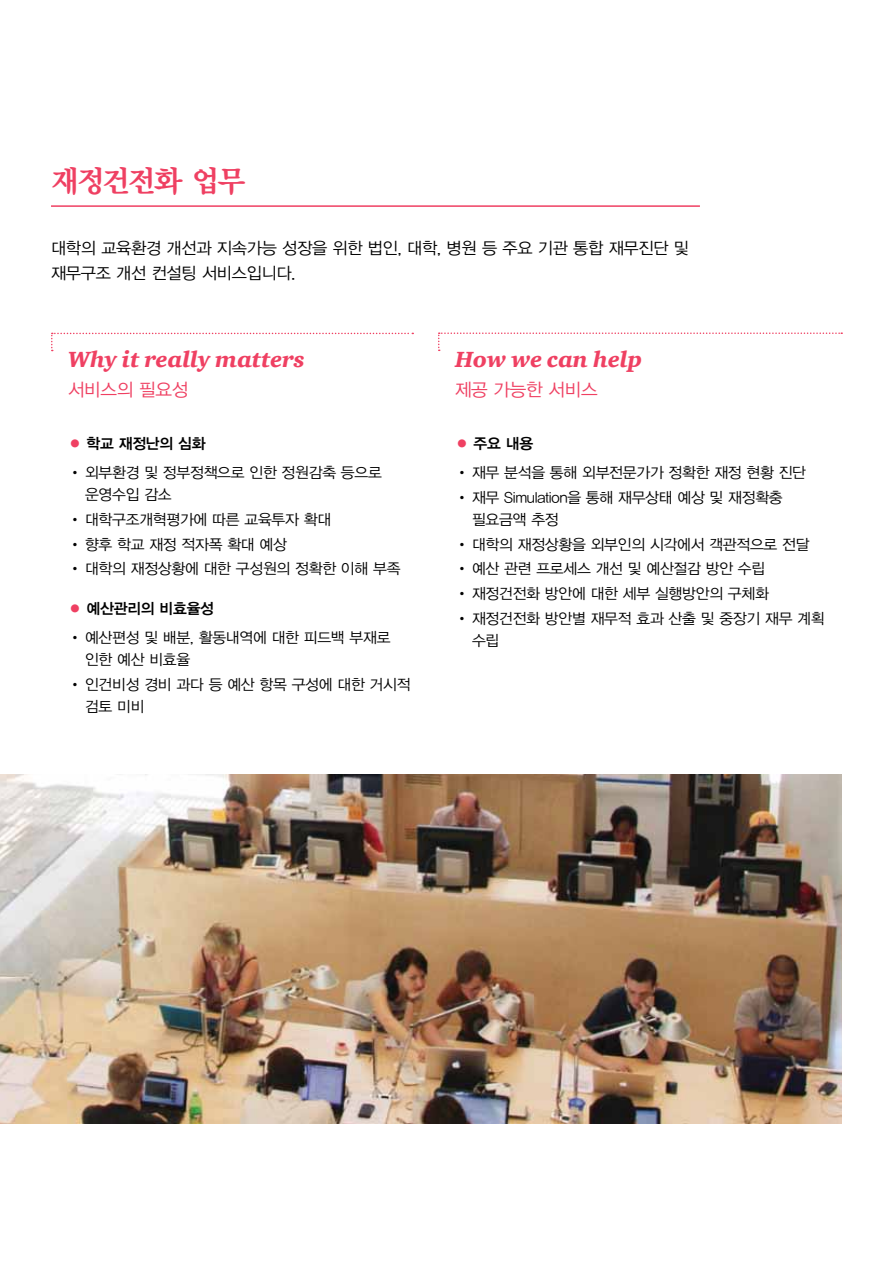
<style>
.page{position:relative;width:893px;height:1263px;background:#fff}
.page>*{position:absolute;margin:0;border:0;box-sizing:border-box;transform-origin:0 0}
.t1{font:30px "YDVY Mj O35";letter-spacing:-.075em;color:#ef4062}
.t2{font:italic 900 22.5px "ITC Charter Com";color:#ef4062}
.t3{font:18px "YDVYGO32";letter-spacing:-.015em;color:#ef4062}
.t4{font:16.5px/25.5px "YDVYGO32";letter-spacing:-.015em;color:#000}
.t5{font:15px/22.5px "YDVYGO32";letter-spacing:-.015em;color:#000}
.t6{font:15px "YDVYGO34";letter-spacing:-.015em;color:#000}
.s1{font-family:"YDVYGO32";color:#ef4062}
</style>
<div class="page">
<hr style="left:51px;top:205px;width:649px;height:2px;background:#ef4062">
<img style="left:0;top:774px;width:842px;height:349px">
<svg style="left:438px;top:332px;width:404px;height:19px"></svg>
<svg style="left:51px;top:333px;width:362px;height:18px"></svg>
<h1 class="t1" style="left:51px;top:160px;width:196px">재정건전화 업무</h1>
<p class="t4" style="left:51px;top:234px;width:640px">대학의 교육환경 개선과 지속가능 성장을 위한 법인, 대학, 병원 등 주요 기관 통합 재무진단 및 재무구조 개선 컨설팅 서비스입니다.</p>
<h2 class="t2" style="left:68px;top:345px;width:238px">Why it really matters</h2>
<p class="t3" style="left:68px;top:378px;width:122px">서비스의 필요성</p>
<p class="t6" style="left:68px;top:433px;width:139px"><span class="s1">●</span> 학교 재정난의 심화</p>
<p class="t5" style="left:85px;top:460px;width:298px;text-indent:-17px">• 외부환경 및 정부정책으로 인한 정원감축 등으로 운영수입 감소</p>
<p class="t5" style="left:68px;top:507px;width:265px">• 대학구조개혁평가에 따른 교육투자 확대</p>
<p class="t5" style="left:68px;top:532px;width:220px">• 향후 학교 재정 적자폭 확대 예상</p>
<p class="t5" style="left:68px;top:556px;width:334px">• 대학의 재정상황에 대한 구성원의 정확한 이해 부족</p>
<p class="t6" style="left:68px;top:598px;width:148px"><span class="s1">●</span> 예산관리의 비효율성</p>
<p class="t5" style="left:85px;top:625px;width:307px;text-indent:-17px">• 예산편성 및 배분, 활동내역에 대한 피드백 부재로 인한 예산 비효율</p>
<p class="t5" style="left:85px;top:672px;width:327px;text-indent:-17px">• 인건비성 경비 과다 등 예산 항목 구성에 대한 거시적 검토 미비</p>
<h2 class="t2" style="left:455px;top:345px;width:189px">How we can help</h2>
<p class="t3" style="left:455px;top:378px;width:144px">제공 가능한 서비스</p>
<p class="t6" style="left:455px;top:434px;width:80px"><span class="s1">●</span> 주요 내용</p>
<p class="t5" style="left:455px;top:460px;width:353px">• 재무 분석을 통해 외부전문가가 정확한 재정 현황 진단</p>
<p class="t5" style="left:472px;top:485px;width:312px;text-indent:-17px">• 재무 Simulation을 통해 재무상태 예상 및 재정확충 필요금액 추정</p>
<p class="t5" style="left:455px;top:532px;width:356px">• 대학의 재정상황을 외부인의 시각에서 객관적으로 전달</p>
<p class="t5" style="left:455px;top:557px;width:312px">• 예산 관련 프로세스 개선 및 예산절감 방안 수립</p>
<p class="t5" style="left:455px;top:581px;width:315px">• 재정건전화 방안에 대한 세부 실행방안의 구체화</p>
<p class="t5" style="left:472px;top:606px;width:354px;text-indent:-17px">• 재정건전화 방안별 재무적 효과 산출 및 중장기 재무 계획 수립</p>
</div>
